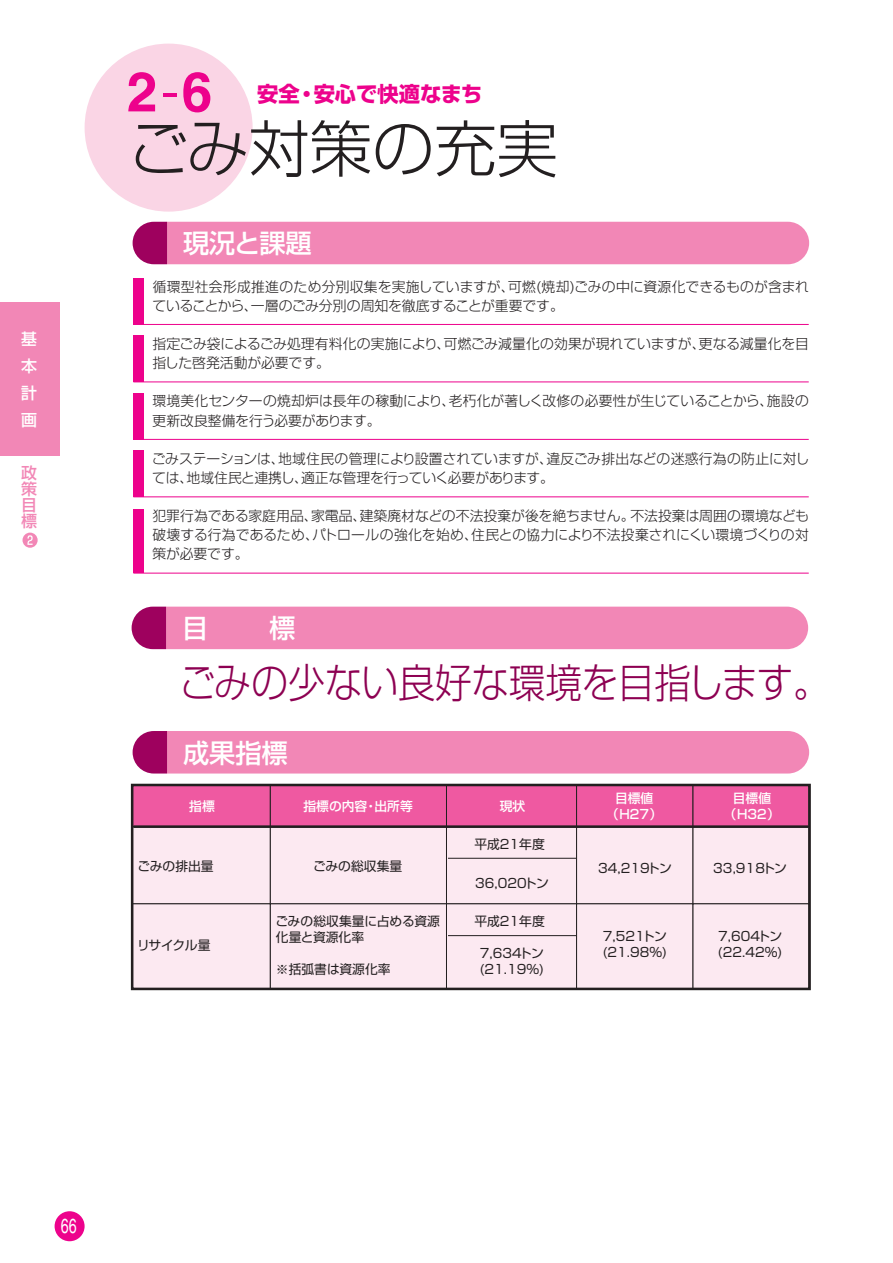
<style>
.page{position:relative;width:893px;height:1263px;background:#fff}
.page>*{position:absolute;margin:0;border:0;box-sizing:border-box;transform-origin:0 0}
.t1{font:300 61.65px "Shin Go";color:#231f20}
.t2{font:700 55.35px "Helvetica";color:#ed028c}
.t3{font:300 40.35px "Shin Go";letter-spacing:-.005em;color:#8d0052;scale:.91 1}
.t4{font:500 26.1px "Shin Go";color:#fff}
.t5{font:700 21.3px "Shin Go";color:#ed028c}
.t6{font:20.4px "Helvetica";color:#fff;scale:.7 1}
.t7{font:500 15.9px/27.2px "Shin Go";color:#fff;text-align:justify}
.t8{font:500 15.9px/15.9px "Shin Go";color:#f287b6;text-align:justify}
.t9{font:300 13.8px/19.2px "Shin Go";color:#231f20}
.t10{font:12.75px/15.9px "Shin Go";color:#231f20}
.t11{font:500 12.75px/15.9px "Shin Go";color:#fff;text-align:center}
.s1{font-family:"Shin Go";font-weight:300}
</style>
<div class="page">
<div style="left:85px;top:44px;width:168px;height:168px;background:#fad5e5;border-radius:50%"></div>
<div style="left:133px;top:278px;width:10px;height:46px;background:#ed028c"></div>
<hr style="left:133px;top:324px;width:676px;height:1px;background:#ed028c">
<div style="left:133px;top:336px;width:10px;height:46px;background:#ed028c"></div>
<hr style="left:133px;top:382px;width:676px;height:1px;background:#ed028c">
<div style="left:133px;top:393px;width:10px;height:46px;background:#ed028c"></div>
<hr style="left:133px;top:439px;width:676px;height:1px;background:#ed028c">
<div style="left:133px;top:451px;width:10px;height:46px;background:#ed028c"></div>
<hr style="left:133px;top:497px;width:676px;height:1px;background:#ed028c">
<div style="left:133px;top:509px;width:10px;height:64px;background:#ed028c"></div>
<hr style="left:133px;top:573px;width:676px;height:1px;background:#ed028c">
<div style="left:132px;top:826px;width:139px;height:78px;background:#fce9f1"></div>
<div style="left:446px;top:826px;width:131px;height:78px;background:#fce9f1"></div>
<div style="left:576px;top:826px;width:117px;height:78px;background:#fce9f1;border:1px solid #231f20"></div>
<div style="left:693px;top:826px;width:116px;height:78px;background:#fce9f1"></div>
<div style="left:270px;top:826px;width:177px;height:78px;background:#fce9f1;border:1px solid #231f20"></div>
<div style="left:132px;top:903px;width:139px;height:86px;background:#fce9f1;border:1px solid #231f20"></div>
<div style="left:446px;top:903px;width:131px;height:86px;background:#fce9f1;border:1px solid #231f20"></div>
<div style="left:576px;top:903px;width:117px;height:86px;background:#fce9f1;border:1px solid #231f20"></div>
<div style="left:693px;top:903px;width:116px;height:86px;background:#fce9f1;border:1px solid #231f20"></div>
<div style="left:270px;top:903px;width:177px;height:86px;background:#fce9f1;border:1px solid #231f20"></div>
<div style="left:133px;top:222px;width:676px;height:42px;background:#f287b6"></div>
<div style="left:133px;top:731px;width:676px;height:42px;background:#f287b6"></div>
<div style="left:132px;top:784px;width:139px;height:43px;background:#ef59a1"></div>
<div style="left:446px;top:784px;width:131px;height:43px;background:#ef59a1"></div>
<div style="left:576px;top:784px;width:117px;height:43px;background:#ef59a1;border:1px solid #231f20"></div>
<div style="left:693px;top:784px;width:116px;height:43px;background:#ef59a1"></div>
<div style="left:270px;top:784px;width:177px;height:43px;background:#ef59a1;border:1px solid #231f20"></div>
<div style="left:132px;top:607px;width:676px;height:42px;background:#f287b6"></div>
<hr style="left:133px;top:825px;width:675px;height:3px;background:#231f20">
<div style="left:0;top:302px;width:59px;height:154px;background:#f287b6"></div>
<svg style="left:23px;top:533px;width:15px;height:15px"></svg>
<hr style="left:448px;top:858px;width:128px;height:1px;background:#231f20">
<hr style="left:448px;top:935px;width:128px;height:1px;background:#231f20">
<div style="left:131px;top:784px;width:680px;height:206px;border:3px solid #231f20"></div>
<div style="left:55px;top:1211px;width:30px;height:30px;background:#ed028c;border-radius:50%"></div>
<p class="t7" style="left:21px;top:324px;width:17px">基本計画</p>
<p class="t8" style="left:21px;top:464px;width:17px">政策目標</p>
<h2 class="t2" style="left:127px;top:58px;width:87px">2<span class="s1">-</span>6</h2>
<h1 class="t1" style="left:128px;top:109px;width:432px">ごみ対策の充実</h1>
<h3 class="t5" style="left:257px;top:80px;width:227px">安全・安心で快適なまち</h3>
<h3 class="t4" style="left:183px;top:226px;width:130px">現況と課題</h3>
<p class="t9" style="left:152px;top:276px;width:658px">循環型社会形成推進のため分別収集を実施していますが、可燃(焼却)ごみの中に資源化できるものが含まれていることから、一層のごみ分別の周知を徹底することが重要です。</p>
<p class="t9" style="left:152px;top:334px;width:658px">指定ごみ袋によるごみ処理有料化の実施により、可燃ごみ減量化の効果が現れていますが、更なる減量化を目指した啓発活動が必要です。</p>
<p class="t9" style="left:152px;top:391px;width:658px">環境美化センターの焼却炉は長年の稼動により、老朽化が著しく改修の必要性が生じていることから、施設の更新改良整備を行う必要があります。</p>
<p class="t9" style="left:152px;top:448px;width:659px">ごみステーションは、地域住民の管理により設置されていますが、違反ごみ排出などの迷惑行為の防止に対しては、地域住民と連携し、適正な管理を行っていく必要があります。</p>
<p class="t9" style="left:152px;top:506px;width:658px;text-align:justify">犯罪行為である家庭用品、家電品、建築廃材などの不法投棄が後を絶ちません。不法投棄は周囲の環境なども破壊する行為であるため、パトロールの強化を始め、住民との協力により不法投棄されにくい環境づくりの対策が必要です。</p>
<h3 class="t4" style="left:182px;top:611px;width:115px">目　　標</h3>
<h3 class="t3" style="left:179px;top:656px;width:717px">ごみの少ない良好な環境を目指します。</h3>
<h3 class="t4" style="left:183px;top:736px;width:106px">成果指標</h3>
<p class="t11" style="left:189px;top:797px;width:27px">指標</p>
<p class="t11" style="left:500px;top:798px;width:27px">現状</p>
<p class="t11" style="left:606px;top:790px;width:58px">目標値（H27）</p>
<p class="t11" style="left:724px;top:790px;width:58px">目標値（H32）</p>
<p class="t11" style="left:303px;top:797px;width:111px">指標の内容・出所等</p>
<p class="t10" style="left:138px;top:857px;width:78px">ごみの排出量</p>
<p class="t10" style="left:313px;top:857px;width:90px">ごみの総収集量</p>
<p class="t10" style="left:137px;top:937px;width:75px">リサイクル量</p>
<p class="t10" style="left:275px;top:913px;width:166px">ごみの総収集量に占める資源化量と資源化率</p>
<p class="t10" style="left:276px;top:961px;width:116px">※括弧書は資源化率</p>
<p class="t10" style="left:474px;top:835px;width:72px">平成21年度</p>
<p class="t10" style="left:475px;top:874px;width:75px">36,020トン</p>
<p class="t10" style="left:474px;top:913px;width:72px">平成21年度</p>
<p class="t10" style="left:480px;top:945px;width:66px">7,634トン(21.19%)</p>
<p class="t10" style="left:598px;top:859px;width:75px">34,219トン</p>
<p class="t10" style="left:713px;top:859px;width:75px">33,918トン</p>
<p class="t10" style="left:603px;top:927px;width:66px">7,521トン(21.98%)</p>
<p class="t10" style="left:718px;top:927px;width:66px">7,604トン(22.42%)</p>
<h3 class="t6" style="left:61px;top:1214px;width:24px">66</h3>
</div>
